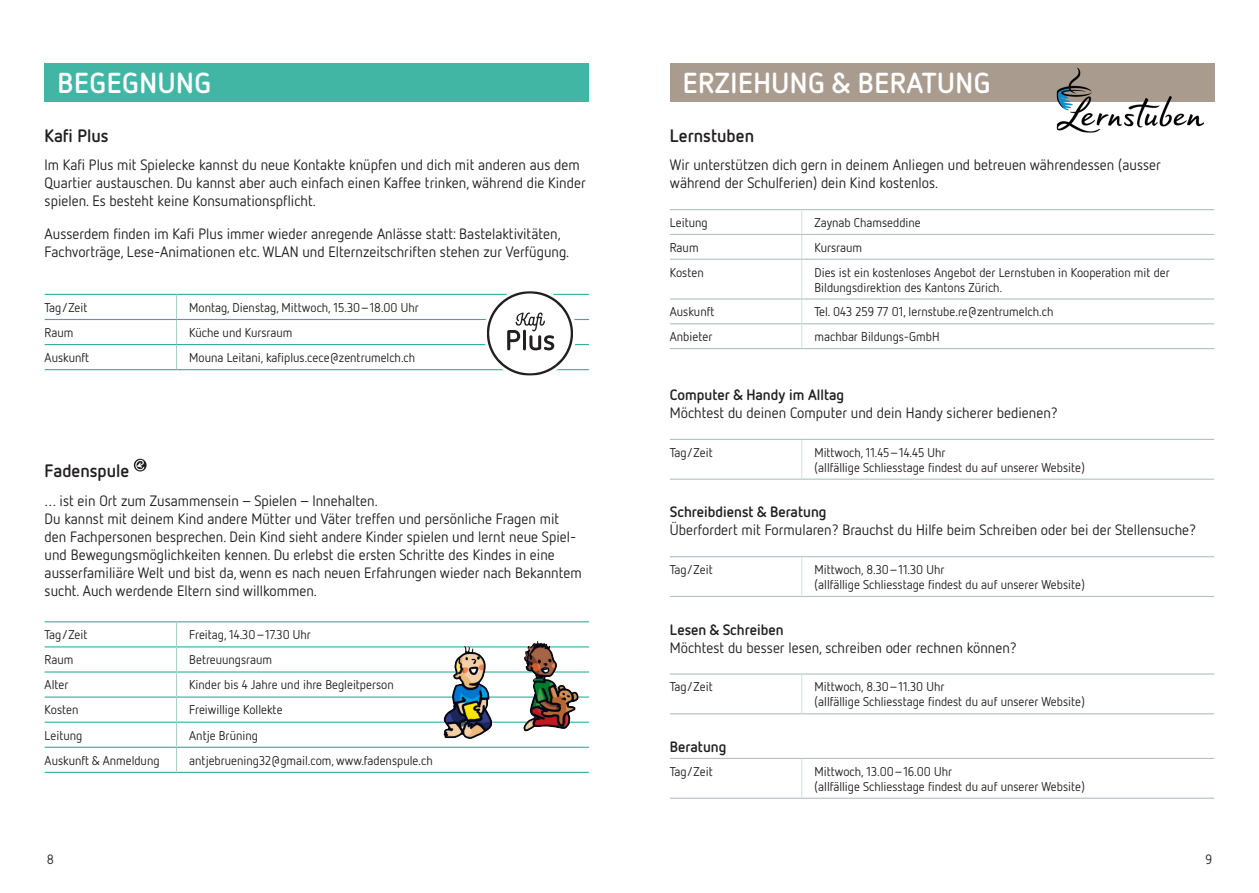
<style>
.page{position:relative;width:1259px;height:893px;background:#fff}
.page>*{position:absolute;margin:0;border:0;box-sizing:border-box;transform-origin:0 0}
.t1{font:700 28.8px "Netto OT";letter-spacing:.02em;color:#fff}
.Titel_Veranstaltungen___Angebote{font:700 18px "Netto OT";color:#231f20}
.Absatzformat_2{font:15px/18px "Netto OT";color:#231f20}
.Absatzformat_2-2{font:700 15px "Netto OT";color:#231f20}
.t2{font:13.5px "Netto OT";color:#231f20}
.Tabelle_lauftext{font:12.75px/15px "Netto OT";color:#231f20}
.s1{font-weight:700}
</style>
<div class="page">
<div style="left:670px;top:64px;width:544px;height:38px;background:#a99c8f"></div>
<hr style="left:670px;top:209px;width:131px;height:1px;background:#b0c2c6">
<hr style="left:670px;top:234px;width:131px;height:1px;background:#b0c2c6">
<hr style="left:670px;top:259px;width:131px;height:1px;background:#b0c2c6">
<svg style="left:801px;top:210px;width:1px;height:49px"></svg>
<hr style="left:801px;top:260px;width:1px;height:38px;background:#d5dee1">
<hr style="left:801px;top:209px;width:413px;height:1px;background:#b0c2c6">
<hr style="left:801px;top:234px;width:413px;height:1px;background:#b0c2c6">
<hr style="left:801px;top:259px;width:413px;height:1px;background:#b0c2c6">
<hr style="left:670px;top:298px;width:131px;height:2px;background:#b0c2c6">
<hr style="left:670px;top:323px;width:131px;height:1px;background:#b0c2c6">
<hr style="left:670px;top:348px;width:131px;height:1px;background:#b0c2c6">
<svg style="left:801px;top:300px;width:1px;height:48px"></svg>
<hr style="left:801px;top:298px;width:413px;height:2px;background:#b0c2c6">
<hr style="left:801px;top:323px;width:413px;height:1px;background:#b0c2c6">
<hr style="left:801px;top:348px;width:413px;height:1px;background:#b0c2c6">
<hr style="left:670px;top:439px;width:131px;height:1px;background:#b0c2c6">
<hr style="left:670px;top:479px;width:131px;height:1px;background:#b0c2c6">
<hr style="left:801px;top:440px;width:1px;height:39px;background:#d5dee1">
<hr style="left:801px;top:439px;width:413px;height:1px;background:#b0c2c6">
<hr style="left:801px;top:479px;width:413px;height:1px;background:#b0c2c6">
<hr style="left:670px;top:556px;width:131px;height:1px;background:#b0c2c6">
<hr style="left:670px;top:596px;width:131px;height:1px;background:#b0c2c6">
<hr style="left:801px;top:557px;width:1px;height:39px;background:#d5dee1">
<hr style="left:801px;top:556px;width:413px;height:1px;background:#b0c2c6">
<hr style="left:801px;top:596px;width:413px;height:1px;background:#b0c2c6">
<hr style="left:670px;top:673px;width:131px;height:2px;background:#b0c2c6">
<hr style="left:670px;top:713px;width:131px;height:1px;background:#b0c2c6">
<hr style="left:801px;top:675px;width:1px;height:38px;background:#d5dee1">
<hr style="left:801px;top:673px;width:413px;height:2px;background:#b0c2c6">
<hr style="left:801px;top:713px;width:413px;height:1px;background:#b0c2c6">
<hr style="left:670px;top:758px;width:131px;height:1px;background:#b0c2c6">
<hr style="left:670px;top:798px;width:131px;height:1px;background:#b0c2c6">
<hr style="left:801px;top:759px;width:1px;height:39px;background:#d5dee1">
<hr style="left:801px;top:758px;width:413px;height:1px;background:#b0c2c6">
<hr style="left:801px;top:798px;width:413px;height:1px;background:#b0c2c6">
<img style="left:1056px;top:68px;width:148px;height:65px">
<div style="left:45px;top:64px;width:544px;height:38px;background:#41b6a5"></div>
<hr style="left:45px;top:294px;width:131px;height:1px;background:#31b09e">
<hr style="left:176px;top:294px;width:413px;height:1px;background:#31b09e">
<hr style="left:45px;top:319px;width:131px;height:1px;background:#31b09e">
<hr style="left:176px;top:319px;width:413px;height:1px;background:#31b09e">
<hr style="left:45px;top:344px;width:131px;height:1px;background:#31b09e">
<hr style="left:45px;top:369px;width:131px;height:1px;background:#31b09e">
<svg style="left:176px;top:295px;width:1px;height:74px"></svg>
<hr style="left:176px;top:344px;width:413px;height:1px;background:#31b09e">
<hr style="left:176px;top:369px;width:413px;height:1px;background:#31b09e">
<svg style="left:487px;top:291px;width:86px;height:85px"></svg>
<svg style="left:134px;top:459px;width:13px;height:12px"></svg>
<hr style="left:45px;top:621px;width:131px;height:1px;background:#31b09e">
<hr style="left:176px;top:621px;width:413px;height:1px;background:#31b09e">
<hr style="left:45px;top:646px;width:131px;height:1px;background:#31b09e">
<hr style="left:176px;top:646px;width:413px;height:1px;background:#31b09e">
<hr style="left:45px;top:671px;width:131px;height:2px;background:#31b09e">
<hr style="left:176px;top:671px;width:413px;height:2px;background:#31b09e">
<hr style="left:45px;top:696px;width:131px;height:2px;background:#31b09e">
<hr style="left:176px;top:696px;width:413px;height:2px;background:#31b09e">
<hr style="left:45px;top:722px;width:131px;height:1px;background:#31b09e">
<hr style="left:176px;top:722px;width:413px;height:1px;background:#31b09e">
<hr style="left:45px;top:747px;width:131px;height:1px;background:#31b09e">
<hr style="left:176px;top:747px;width:413px;height:1px;background:#31b09e">
<hr style="left:45px;top:772px;width:131px;height:1px;background:#31b09e">
<hr style="left:176px;top:772px;width:413px;height:1px;background:#31b09e">
<svg style="left:176px;top:622px;width:1px;height:150px"></svg>
<img style="left:418px;top:621px;width:169px;height:118px">
<h1 class="t1" style="left:58px;top:65px;width:155px">BEGEGNUNG</h1>
<p class="Titel_Veranstaltungen___Angebote" style="left:45px;top:124px;width:66px">Kafi Plus</p>
<p class="Absatzformat_2" style="left:45px;top:156px;width:542px">Im Kafi Plus mit Spielecke kannst du neue Kontakte knüpfen und dich mit anderen aus dem<br>Quartier austauschen. Du kannst aber auch einfach einen Kaffee trinken, während die Kinder spielen. Es besteht keine Konsumationspflicht.</p>
<p class="Absatzformat_2" style="left:45px;top:224px;width:526px">Ausserdem finden im Kafi Plus immer wieder anregende Anlässe statt: Bastelaktivitäten,<br>Fachvorträge, Lese-Animationen etc. WLAN und Elternzeitschriften stehen zur Verfügung.</p>
<p class="Tabelle_lauftext" style="left:45px;top:299px;width:44px">Tag/Zeit</p>
<p class="Tabelle_lauftext" style="left:189px;top:299px;width:231px">Montag, Dienstag, Mittwoch, 15.30–18.00 Uhr</p>
<p class="Tabelle_lauftext" style="left:45px;top:325px;width:30px">Raum</p>
<p class="Tabelle_lauftext" style="left:189px;top:325px;width:104px">Küche und Kursraum</p>
<p class="Tabelle_lauftext" style="left:45px;top:350px;width:46px">Auskunft</p>
<p class="Tabelle_lauftext" style="left:189px;top:350px;width:227px">Mouna Leitani, kafiplus.cece@zentrumelch.ch</p>
<p class="Titel_Veranstaltungen___Angebote" style="left:45px;top:460px;width:86px">Fadenspule</p>
<p class="Absatzformat_2" style="left:45px;top:491px;width:538px">… ist ein Ort zum Zusammensein – Spielen – Innehalten.<br>Du kannst mit deinem Kind andere Mütter und Väter treffen und persönliche Fragen mit den Fachpersonen besprechen. Dein Kind sieht andere Kinder spielen und lernt neue Spiel&shy;und Bewegungsmöglichkeiten kennen. Du erlebst die ersten Schritte des Kindes in eine ausserfamiliäre Welt und bist da, wenn es nach neuen Erfahrungen wieder nach Bekanntem sucht. Auch werdende Eltern sind willkommen.</p>
<p class="Tabelle_lauftext" style="left:45px;top:627px;width:44px">Tag/Zeit</p>
<p class="Tabelle_lauftext" style="left:189px;top:627px;width:123px">Freitag, 14.30–17.30 Uhr</p>
<p class="Tabelle_lauftext" style="left:45px;top:652px;width:30px">Raum</p>
<p class="Tabelle_lauftext" style="left:189px;top:652px;width:84px">Betreuungsraum</p>
<p class="Tabelle_lauftext" style="left:45px;top:677px;width:25px">Alter</p>
<p class="Tabelle_lauftext" style="left:189px;top:677px;width:206px">Kinder bis 4 Jahre und ihre Begleitperson</p>
<p class="Tabelle_lauftext" style="left:45px;top:702px;width:35px">Kosten</p>
<p class="Tabelle_lauftext" style="left:189px;top:702px;width:95px">Freiwillige Kollekte</p>
<p class="Tabelle_lauftext" style="left:45px;top:727px;width:39px">Leitung</p>
<p class="Tabelle_lauftext" style="left:189px;top:727px;width:70px">Antje Brüning</p>
<p class="Tabelle_lauftext" style="left:45px;top:752px;width:116px">Auskunft &amp; Anmeldung</p>
<p class="Tabelle_lauftext" style="left:189px;top:752px;width:245px">antjebruening32@gmail.com, www.fadenspule.ch</p>
<h1 class="t1" style="left:683px;top:65px;width:309px">ERZIEHUNG &amp; BERATUNG</h1>
<p class="Titel_Veranstaltungen___Angebote" style="left:670px;top:124px;width:86px">Lernstuben</p>
<p class="Absatzformat_2" style="left:670px;top:156px;width:492px">Wir unterstützen dich gern in deinem Anliegen und betreuen währendessen (ausser während der Schulferien) dein Kind kostenlos.</p>
<p class="Tabelle_lauftext" style="left:670px;top:215px;width:39px">Leitung</p>
<p class="Tabelle_lauftext" style="left:814px;top:215px;width:108px">Zaynab Chamseddine</p>
<p class="Tabelle_lauftext" style="left:670px;top:240px;width:30px">Raum</p>
<p class="Tabelle_lauftext" style="left:814px;top:240px;width:49px">Kursraum</p>
<p class="Tabelle_lauftext" style="left:670px;top:264px;width:35px">Kosten</p>
<p class="Tabelle_lauftext" style="left:814px;top:264px;width:357px">Dies ist ein kostenloses Angebot der Lernstuben in Kooperation mit der<br>Bildungsdirektion des Kantons Zürich.</p>
<p class="Tabelle_lauftext" style="left:670px;top:304px;width:46px">Auskunft</p>
<p class="Tabelle_lauftext" style="left:814px;top:304px;width:240px">Tel. 043 259 77 01, lernstube.re@zentrumelch.ch</p>
<p class="Tabelle_lauftext" style="left:670px;top:329px;width:44px">Anbieter</p>
<p class="Tabelle_lauftext" style="left:814px;top:329px;width:127px">machbar Bildungs-GmbH</p>
<p class="Absatzformat_2" style="left:670px;top:385px;width:389px"><span class="s1">Computer &amp; Handy im Alltag<br></span>Möchtest du deinen Computer und dein Handy sicherer bedienen?</p>
<p class="Tabelle_lauftext" style="left:670px;top:444px;width:44px">Tag/Zeit</p>
<p class="Tabelle_lauftext" style="left:814px;top:444px;width:272px">Mittwoch, 11.45–14.45 Uhr<br>(allfällige Schliesstage findest du auf unserer Website)</p>
<p class="Absatzformat_2" style="left:670px;top:503px;width:527px"><span class="s1">Schreibdienst &amp; Beratung<br></span>Überfordert mit Formularen? Brauchst du Hilfe beim Schreiben oder bei der Stellensuche?</p>
<p class="Tabelle_lauftext" style="left:670px;top:562px;width:44px">Tag/Zeit</p>
<p class="Tabelle_lauftext" style="left:814px;top:562px;width:272px">Mittwoch, 8.30–11.30 Uhr<br>(allfällige Schliesstage findest du auf unserer Website)</p>
<p class="Absatzformat_2" style="left:670px;top:620px;width:348px"><span class="s1">Lesen &amp; Schreiben<br></span>Möchtest du besser lesen, schreiben oder rechnen können?</p>
<p class="Tabelle_lauftext" style="left:670px;top:679px;width:44px">Tag/Zeit</p>
<p class="Tabelle_lauftext" style="left:814px;top:679px;width:272px">Mittwoch, 8.30–11.30 Uhr<br>(allfällige Schliesstage findest du auf unserer Website)</p>
<p class="Absatzformat_2-2" style="left:670px;top:737px;width:58px">Beratung</p>
<p class="Tabelle_lauftext" style="left:670px;top:763px;width:44px">Tag/Zeit</p>
<p class="Tabelle_lauftext" style="left:814px;top:763px;width:272px">Mittwoch, 13.00–16.00 Uhr<br>(allfällige Schliesstage findest du auf unserer Website)</p>
<p class="t2" style="left:47px;top:851px;width:9px">8</p>
<p class="t2" style="left:1205px;top:851px;width:8px">9</p>
</div>
